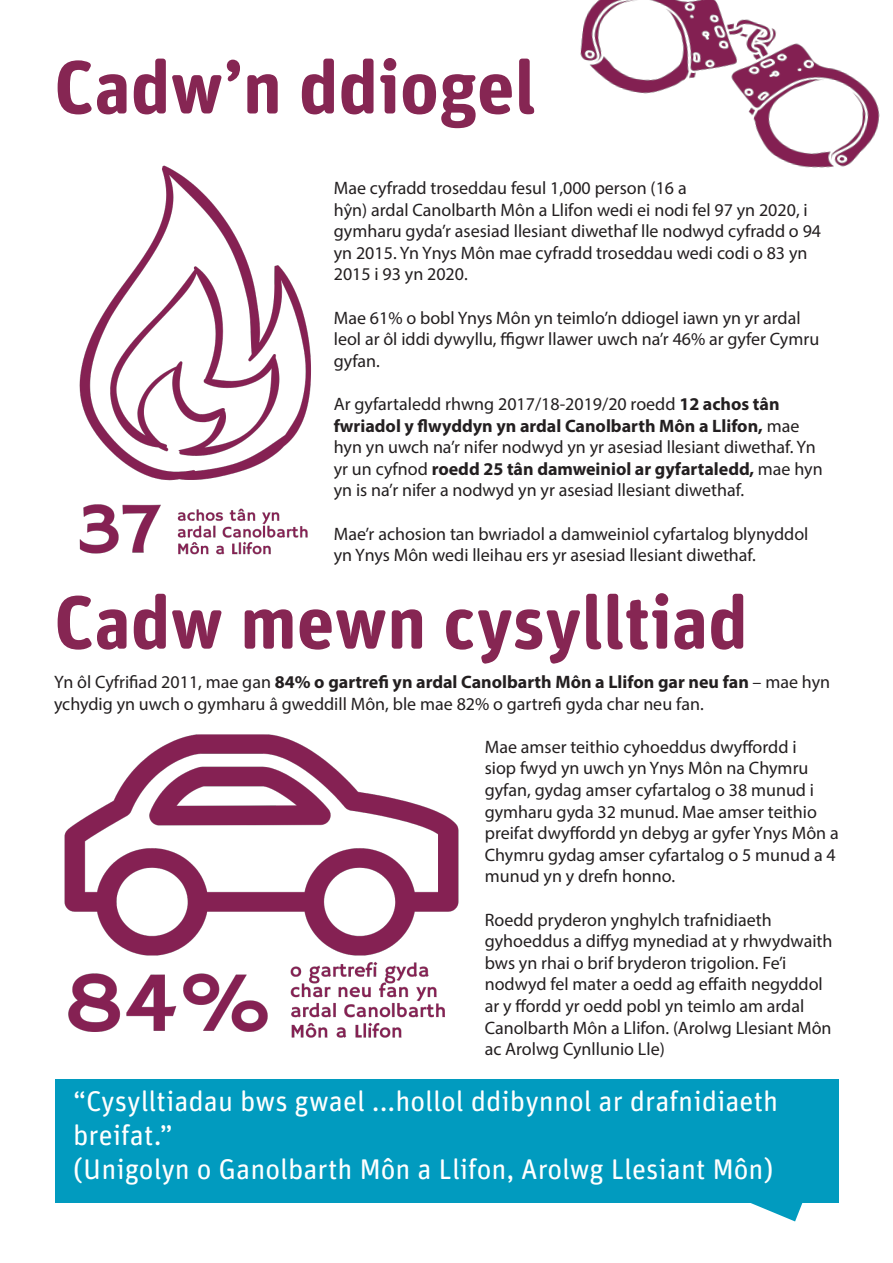
<style>
.page{position:relative;width:893px;height:1263px;background:#fff}
.page>*{position:absolute;margin:0;border:0;box-sizing:border-box;transform-origin:0 0}
.t1{font:700 75px "Unit Rounded Pro";color:#862653}
.t2{font:28.5px/34.2px "Unit Rounded Pro";color:#fff}
.t3{font:18px/21.6px "Myriad Pro";color:#231f20}
.s1{font-weight:700}
</style>
<div class="page">
<img style="left:64px;top:734px;width:395px;height:304px">
<img style="left:580px;top:0;width:300px;height:168px">
<img style="left:79px;top:165px;width:232px;height:390px">
<svg style="left:751px;top:1203px;width:52px;height:18px"></svg>
<div style="left:55px;top:1080px;width:784px;height:123px;background:#019bbf"></div>
<p class="t1" style="left:54px;top:34px;width:484px">Cadw’n ddiogel</p>
<p class="t3" style="left:334px;top:177px;width:489px">Mae cyfradd troseddau fesul 1,000 person (16 a<br>hŷn) ardal Canolbarth Môn a Llifon wedi ei nodi fel 97 yn 2020, i gymharu gyda’r asesiad llesiant diwethaf lle nodwyd cyfradd o 94 yn 2015. Yn Ynys Môn mae cyfradd troseddau wedi codi o 83 yn 2015 i 93 yn 2020.</p>
<p class="t3" style="left:334px;top:306px;width:487px">Mae 61% o bobl Ynys Môn yn teimlo’n ddiogel iawn yn yr ardal leol ar ôl iddi dywyllu, ffigwr llawer uwch na’r 46% ar gyfer Cymru gyfan.</p>
<p class="t3" style="left:334px;top:393px;width:490px">Ar gyfartaledd rhwng 2017/18-2019/20 roedd <span class="s1">12 achos tân fwriadol y flwyddyn yn ardal Canolbarth Môn a Llifon,</span> mae hyn yn uwch na’r nifer nodwyd yn yr asesiad llesiant diwethaf. Yn yr un cyfnod <span class="s1">roedd 25 tân damweiniol ar gyfartaledd,</span> mae hyn yn is na’r nifer a nodwyd yn yr asesiad llesiant diwethaf.</p>
<p class="t3" style="left:334px;top:522px;width:476px">Mae’r achosion tan bwriadol a damweiniol cyfartalog blynyddol yn Ynys Môn wedi lleihau ers yr asesiad llesiant diwethaf.</p>
<p class="t1" style="left:54px;top:569px;width:695px">Cadw mewn cysylltiad</p>
<p class="t3" style="left:54px;top:671px;width:778px">Yn ôl Cyfrifiad 2011, mae gan <span class="s1">84% o gartrefi yn ardal Canolbarth Môn a Llifon gar neu fan</span> – mae hyn ychydig yn uwch o gymharu â gweddill Môn, ble mae 82% o gartrefi gyda char neu fan.</p>
<p class="t3" style="left:485px;top:736px;width:355px">Mae amser teithio cyhoeddus dwyffordd i<br>siop fwyd yn uwch yn Ynys Môn na Chymru gyfan, gydag amser cyfartalog o 38 munud i gymharu gyda 32 munud. Mae amser teithio preifat dwyffordd yn debyg ar gyfer Ynys Môn a Chymru gydag amser cyfartalog o 5 munud a 4 munud yn y drefn honno.</p>
<p class="t3" style="left:485px;top:908px;width:349px">Roedd pryderon ynghylch trafnidiaeth gyhoeddus a diffyg mynediad at y rhwydwaith bws yn rhai o brif bryderon trigolion. Fe’i nodwyd fel mater a oedd ag effaith negyddol ar y ffordd yr oedd pobl yn teimlo am ardal Canolbarth Môn a Llifon. (Arolwg Llesiant Môn ac Arolwg Cynllunio Lle)</p>
<p class="t2" style="left:73px;top:1083px;width:706px">“Cysylltiadau bws gwael ...hollol ddibynnol ar drafnidiaeth breifat.”</p>
<p class="t2" style="left:73px;top:1151px;width:702px">(Unigolyn o Ganolbarth Môn a Llifon, Arolwg Llesiant Môn)</p>
</div>
